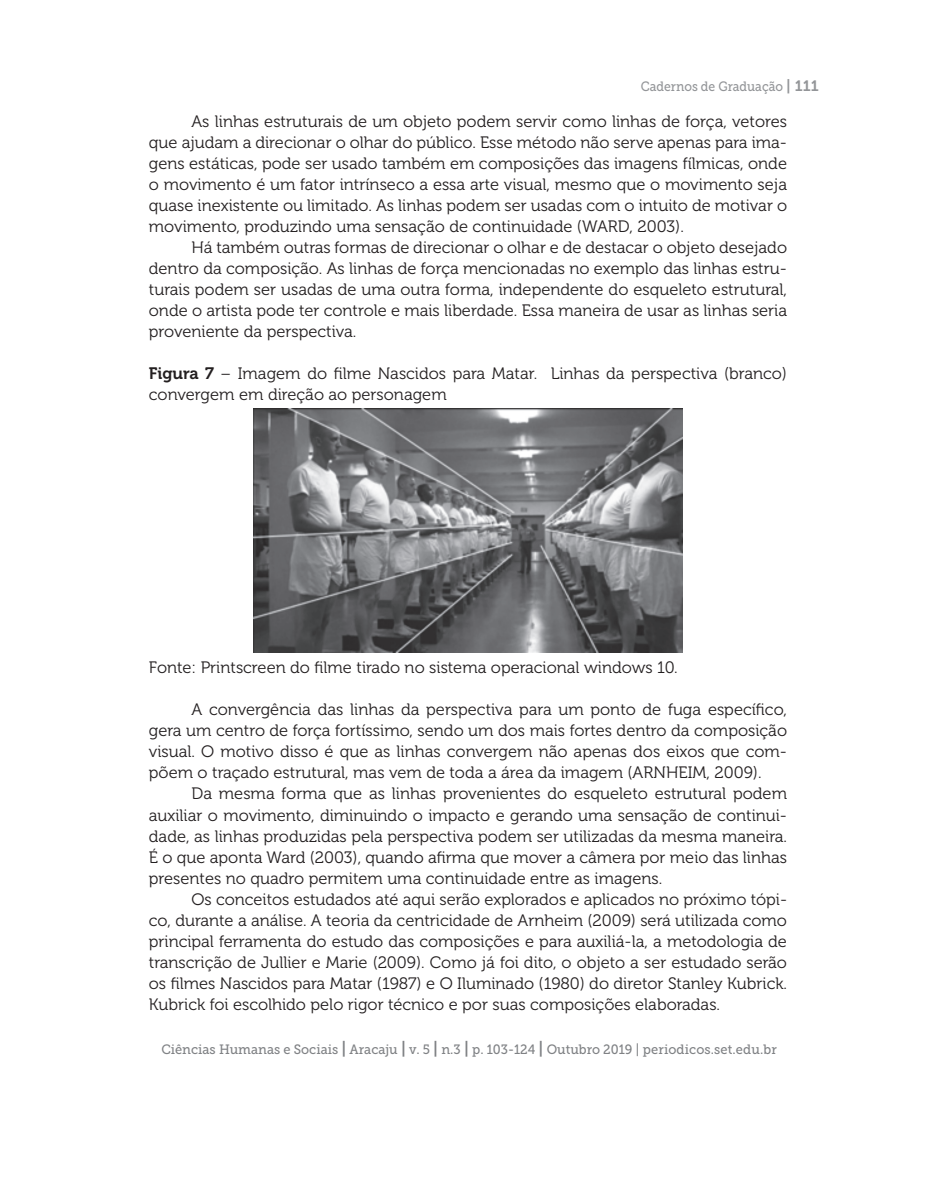
<style>
.page{position:relative;width:936px;height:1191px;background:#fff}
.page>*{position:absolute;margin:0;border:0;box-sizing:border-box;transform-origin:0 0}
.t1{font:16.5px/21px "Museo 300";color:#231f20;text-align:justify}
.t2{font:13.5px "Museo Slab 500";color:#808285;scale:.95 1}
.t3{font:13.5px "Museo Slab 500";color:#939598;scale:.9 1}
.s1{font-family:"Museo 700";font-size:15px}
.s2{font-family:"Museo 700"}
.s3{font-family:"Museo 700";font-size:16.5px}
</style>
<div class="page">
<img style="left:253px;top:409px;width:429px;height:243px">
<p class="t3" style="left:640px;top:79px;width:199px">Cadernos de Graduação <span class="s1">| 111</span></p>
<p class="t1" style="left:149px;top:111px;width:639px;text-indent:43px">As linhas estruturais de um objeto podem servir como linhas de força, vetores que ajudam a direcionar o olhar do público. Esse método não serve apenas para ima&shy;gens estáticas, pode ser usado também em composições das imagens fílmicas, onde o movimento é um fator intrínseco a essa arte visual, mesmo que o movimento seja quase inexistente ou limitado. As linhas podem ser usadas com o intuito de motivar o movimento, produzindo uma sensação de continuidade (WARD, 2003).</p>
<p class="t1" style="left:149px;top:237px;width:639px;text-indent:43px">Há também outras formas de direcionar o olhar e de destacar o objeto desejado dentro da composição. As linhas de força mencionadas no exemplo das linhas estru&shy;turais podem ser usadas de uma outra forma, independente do esqueleto estrutural, onde o artista pode ter controle e mais liberdade. Essa maneira de usar as linhas seria proveniente da perspectiva.</p>
<p class="t1" style="left:149px;top:363px;width:639px"><span class="s2">Figura 7</span> – Imagem do filme Nascidos para Matar. Linhas da perspectiva (branco) convergem em direção ao personagem</p>
<p class="t1" style="left:149px;top:657px;width:530px">Fonte: Printscreen do filme tirado no sistema operacional windows 10.</p>
<p class="t1" style="left:149px;top:699px;width:639px;text-indent:43px">A convergência das linhas da perspectiva para um ponto de fuga específico, gera um centro de força fortíssimo, sendo um dos mais fortes dentro da composição visual. O motivo disso é que as linhas convergem não apenas dos eixos que com&shy;põem o traçado estrutural, mas vem de toda a área da imagem (ARNHEIM, 2009).</p>
<p class="t1" style="left:149px;top:783px;width:639px;text-indent:43px">Da mesma forma que as linhas provenientes do esqueleto estrutural podem auxiliar o movimento, diminuindo o impacto e gerando uma sensação de continui&shy;dade, as linhas produzidas pela perspectiva podem ser utilizadas da mesma maneira.<br>É o que aponta Ward (2003), quando afirma que mover a câmera por meio das linhas presentes no quadro permitem uma continuidade entre as imagens.</p>
<p class="t1" style="left:149px;top:888px;width:639px;text-indent:43px">Os conceitos estudados até aqui serão explorados e aplicados no próximo tópi&shy;co, durante a análise. A teoria da centricidade de Arnheim (2009) será utilizada como principal ferramenta do estudo das composições e para auxiliá-la, a metodologia de transcrição de Jullier e Marie (2009). Como já foi dito, o objeto a ser estudado serão os filmes Nascidos para Matar (1987) e O Iluminado (1980) do diretor Stanley Kubrick.<br>Kubrick foi escolhido pelo rigor técnico e por suas composições elaboradas.</p>
<p class="t2" style="left:161px;top:1041px;width:649px">Ciências Humanas e Sociais <span class="s3">|</span> Aracaju <span class="s3">|</span> v. 5 <span class="s3">|</span> n.3 <span class="s3">|</span> p. 103-124 <span class="s3">|</span> Outubro 2019 | periodicos.set.edu.br</p>
</div>
